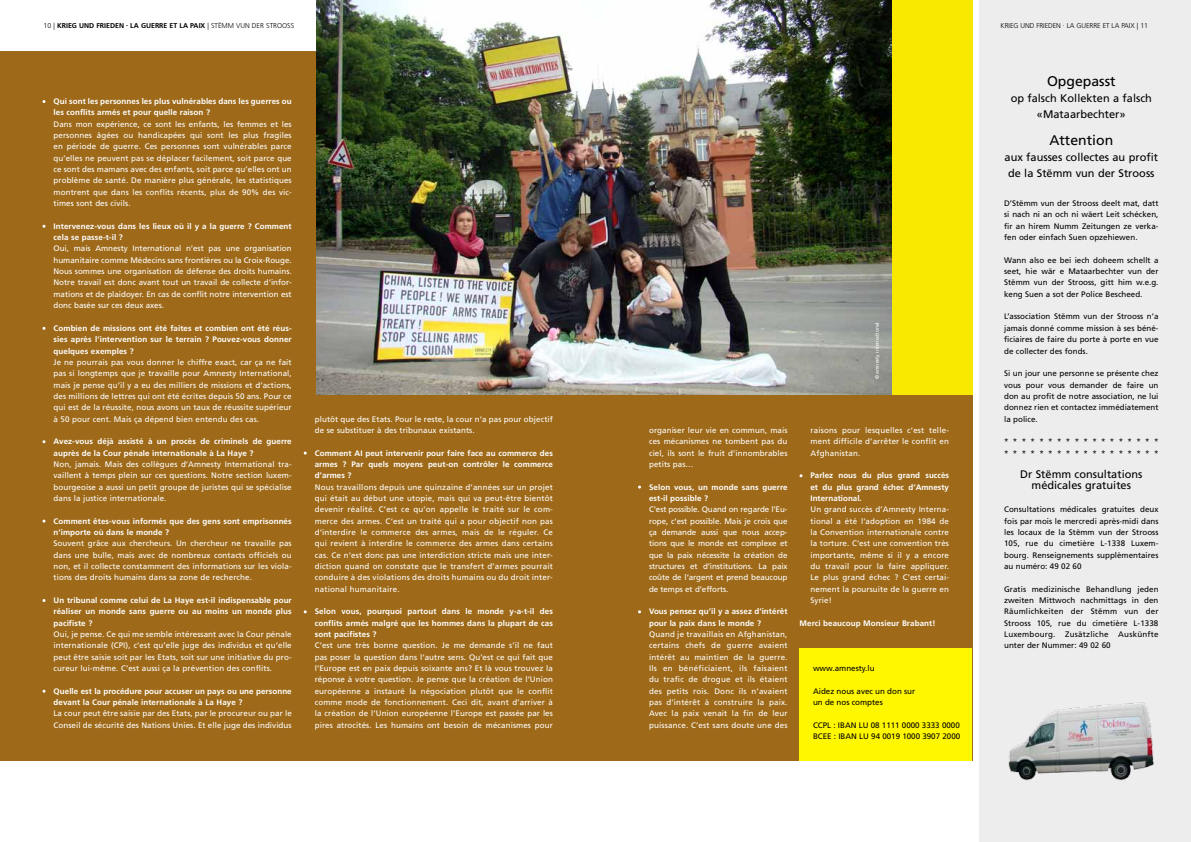
<style>
.page{position:relative;width:1191px;height:842px;background:#fff}
.page>*{position:absolute;margin:0;border:0;box-sizing:border-box;transform-origin:0 0}
.t1{font:14px "Frutiger";color:#000}
.t2{font:11px/16px "Frutiger";color:#000;text-align:center}
.t3{font:8px/11.3px "Frutiger";letter-spacing:.01em;color:#fff;text-align:justify}
.t4{font:700 8px/11.3px "Frutiger";letter-spacing:.01em;color:#fff}
.t5{font:8px/11.3px "Frutiger";color:#000;text-align:justify}
.t6{font:700 7px "Frutiger";color:#000}
.t7{font:300 7px "Frutiger";letter-spacing:-.01em;color:#000}
.t8{font:5px "Frutiger";color:#fff}
.s1{font-weight:300}
</style>
<div class="page">
<div style="left:0;top:51px;width:972px;height:710px;background:#9e6a1a"></div>
<div style="left:979px;top:0;width:212px;height:842px;background:#ededed"></div>
<img style="left:1008px;top:702px;width:146px;height:79px">
<div style="left:316px;top:0;width:656px;height:394px;background:#f9e800"></div>
<img style="left:316px;top:0;width:575px;height:394px">
<div style="left:799px;top:649px;width:173px;height:112px;background:#fff700"></div>
<p class="t6" style="left:44px;top:22px;width:248px"><span class="s1">10 |</span> krieg und frieden . la guerre et la paix <span class="s1">| STËMM VUN DER STROOSS</span></p>
<p class="t4" style="left:54px;top:96px;width:240px">Qui sont les personnes les plus vulnérables dans les guerres ou les conflits armés et pour quelle raison ?</p>
<p class="t3" style="left:54px;top:118px;width:240px">Dans mon expérience, ce sont les enfants, les femmes et les personnes âgées ou handicapées qui sont les plus fragiles en période de guerre. Ces personnes sont vulnérables parce qu’elles ne peuvent pas se déplacer facilement, soit parce que ce sont des mamans avec des enfants, soit parce qu’elles ont un problème de santé. De manière plus générale, les statistiques montrent que dans les conflits récents, plus de 90% des vic&shy;times sont des civils.</p>
<p class="t4" style="left:54px;top:220px;width:240px">Intervenez-vous dans les lieux où il y a la guerre ? Comment cela se passe-t-il ?</p>
<p class="t3" style="left:54px;top:243px;width:240px">Oui, mais Amnesty International n‘est pas une organisation humanitaire comme Médecins sans frontières ou la Croix-Rouge.<br>Nous sommes une organisation de défense des droits humains.<br>Notre travail est donc avant tout un travail de collecte d‘infor&shy;mations et de plaidoyer. En cas de conflit notre intervention est donc basée sur ces deux axes.</p>
<p class="t4" style="left:54px;top:322px;width:240px;text-align:justify">Combien de missions ont été faites et combien ont été réus&shy;sies après l‘intervention sur le terrain ? Pouvez-vous donner quelques exemples ?</p>
<p class="t3" style="left:54px;top:356px;width:240px">Je ne pourrais pas vous donner le chiffre exact, car ça ne fait pas si longtemps que je travaille pour Amnesty International, mais je pense qu‘il y a eu des milliers de missions et d‘actions, des millions de lettres qui ont été écrites depuis 50 ans. Pour ce qui est de la réussite, nous avons un taux de réussite supérieur à 50 pour cent. Mais ça dépend bien entendu des cas.</p>
<p class="t4" style="left:54px;top:436px;width:240px">Avez-vous déjà assisté à un procès de criminels de guerre auprès de la Cour pénale internationale à La Haye ?</p>
<p class="t3" style="left:54px;top:458px;width:240px">Non, jamais. Mais des collègues d‘Amnesty International tra&shy;vaillent à temps plein sur ces questions. Notre section luxem&shy;bourgeoise a aussi un petit groupe de juristes qui se spécialise dans la justice internationale.</p>
<p class="t4" style="left:54px;top:515px;width:240px">Comment êtes-vous informés que des gens sont emprisonnés n‘importe où dans le monde ?</p>
<p class="t3" style="left:54px;top:538px;width:240px">Souvent grâce aux chercheurs. U n chercheur ne travaille pas dans une bulle, mais avec de nombreux contacts officiels ou non, et il collecte constamment des informations sur les viola&shy;tions des droits humains dans sa zone de recherche.</p>
<p class="t4" style="left:54px;top:595px;width:240px;text-align:justify">Un tribunal comme celui de La Haye est-il indispensable pour réaliser un monde sans guerre ou au moins un monde plus pacifiste ?</p>
<p class="t3" style="left:54px;top:629px;width:240px">Oui, je pense. Ce qui me semble intéressant avec la Cour pénale internationale (CPI), c‘est qu’elle juge des individus et qu‘elle peut être saisie soit par les Etats, soit sur une initiative du pro&shy;cureur lui-même. C’est aussi ça la prévention des conflits.</p>
<p class="t4" style="left:54px;top:685px;width:240px">Quelle est la procédure pour accuser un pays ou une personne devant la Cour pénale internationale à La Haye ?</p>
<p class="t3" style="left:54px;top:708px;width:240px">La cour peut être saisie par des Etats, par le procureur ou par le<br>Conseil de sécurité des Nations U nies. Et elle juge des individus</p>
<p class="t3" style="left:315px;top:413px;width:240px">plutôt que des Etats. Pour le reste, la cour n‘a pas pour objectif de se substituer à des tribunaux existants.</p>
<p class="t4" style="left:315px;top:447px;width:240px;text-align:justify">Comment AI peut intervenir pour faire face au commerce des armes ? Par quels moyens peut-on contrôler le commerce d’armes ?</p>
<p class="t3" style="left:315px;top:481px;width:240px">Nous travaillons depuis une quinzaine d’années sur un projet qui était au début une utopie, mais qui va peut-être bientôt devenir réalité. C‘est ce qu’on appelle le traité sur le com&shy;merce des armes. C‘est un traité qui a pour objectif non pas d‘interdire le commerce des armes, mais de le réguler. Ce qui revient à interdire le commerce des armes dans certains cas. Ce n‘est donc pas une interdiction stricte mais une inter&shy;diction quand on constate que le transfert d’armes pourrait conduire à des violations des droits humains ou du droit inter&shy;national humanitaire.</p>
<p class="t4" style="left:315px;top:606px;width:240px;text-align:justify">Selon vous, pourquoi partout dans le monde y-a-t-il des conflits armés malgré que les hommes dans la plupart de cas sont pacifistes ?</p>
<p class="t3" style="left:315px;top:640px;width:240px">C‘est une très bonne question. Je me demande s’il ne faut pas poser la question dans l‘autre sens. Qu’est ce qui fait que l‘Europe est en paix depuis soixante ans? Et là vous trouvez la réponse à votre question. Je pense que la création de l‘U nion européenne a instauré la négociation plutôt que le conflit comme mode de fonctionnement. Ceci dit, avant d’arriver à la création de l‘U nion européenne l’Europe est passée par les pires atrocités. Les humains ont besoin de mécanismes pour</p>
<p class="t8" style="left:874px;top:379px;width:59px;rotate:-90deg">© amnesty international</p>
<p class="t3" style="left:649px;top:424px;width:140px">organiser leur vie en commun, mais ces mécanismes ne tombent pas du ciel, ils sont le fruit d’innombrables petits pas…</p>
<p class="t4" style="left:649px;top:481px;width:140px">Selon vous, un monde sans guerre est-il possible ?</p>
<p class="t3" style="left:649px;top:504px;width:140px">C‘est possible. Quand on regarde l‘Eu&shy;rope, c‘est possible. Mais je crois que ça demande aussi que nous accep&shy;tions que le monde est complexe et que la paix nécessite la création de structures et d‘institutions. La paix coûte de l‘argent et prend beaucoup de temps et d’efforts.</p>
<p class="t4" style="left:649px;top:606px;width:140px">Vous pensez qu‘il y a assez d‘intérêt pour la paix dans le monde ?</p>
<p class="t3" style="left:649px;top:629px;width:140px">Quand je travaillais en Afghanistan, certains chefs de guerre avaient intérêt au maintien de la guerre.<br>Ils en bénéficiaient, ils faisaient du trafic de drogue et ils étaient des petits rois. Donc ils n‘avaient pas d‘intérêt à construire la paix.<br>Avec la paix venait la fin de leur puissance. C’est sans doute une des</p>
<p class="t3" style="left:810px;top:424px;width:140px">raisons pour lesquelles c‘est telle&shy;ment difficile d‘arrêter le conflit en Afghanistan.</p>
<p class="t4" style="left:810px;top:470px;width:140px;text-align:justify">Parlez nous du plus grand succès et du plus grand échec d‘Amnesty International.</p>
<p class="t3" style="left:810px;top:504px;width:140px;text-indent:-11px">U n grand succès d’Amnesty Interna&shy;tional a été l‘adoption en 1984 de la Convention internationale contre la torture. C‘est une convention très importante, même si il y a encore du travail pour la faire appliquer.<br>Le plus grand échec ? C’est certai&shy;nement la poursuite de la guerre en Syrie!</p>
<p class="t4" style="left:799px;top:617px;width:137px">Merci beaucoup Monsieur Brabant!</p>
<p class="t5" style="left:813px;top:663px;width:63px">www.amnesty.lu</p>
<p class="t5" style="left:813px;top:685px;width:104px">Aidez nous avec un don sur un de nos comptes</p>
<p class="t5" style="left:813px;top:719px;width:149px">CCPL : IBAN LU 08 1111 0000 3333 0000<br>BCEE : IBAN LU 94 0019 1000 3907 2000</p>
<p class="t7" style="left:1000px;top:22px;width:149px">KRIEG UND FRIEDEN . LA GUERRE ET LA PAIX | 11</p>
<h1 class="t1" style="left:1047px;top:73px;width:70px">Opgepasst</h1>
<h2 class="t2" style="left:1010px;top:91px;width:143px">op falsch Kollekten a falsch «Mataarbechter»</h2>
<h1 class="t1" style="left:1049px;top:132px;width:65px">Attention</h1>
<h2 class="t2" style="left:1004px;top:150px;width:155px">aux fausses collectes au profit de la Stëmm vun der Strooss</h2>
<p class="t5" style="left:1004px;top:198px;width:156px">D’Stëmm vun der Strooss deelt mat, datt si nach ni an och ni wäert Leit schécken, fir an hirem Numm Zeitungen ze verka&shy;fen oder einfach Suen opzehiewen.</p>
<p class="t5" style="left:1004px;top:254px;width:156px">Wann also ee bei iech doheem schellt a seet, hie wär e Mataarbechter vun der Stëmm vun der Strooss, gitt him w.e.g. keng Suen a sot der Police Bescheed.</p>
<p class="t5" style="left:1004px;top:311px;width:156px">L’association Stëmm vun der Strooss n’a jamais donné comme mission à ses béné&shy;ficiaires de faire du porte à porte en vue de collecter des fonds.</p>
<p class="t5" style="left:1004px;top:368px;width:156px">Si un jour une personne se présente chez vous pour vous demander de faire un don au profit de notre association, ne lui donnez rien et contactez immédiatement la police.</p>
<p class="t5" style="left:1004px;top:436px;width:156px">****************** ******************</p>
<h2 class="t2" style="left:1020px;top:469px;width:124px;line-height:11px">Dr Stëmm consultations médicales gratuites</h2>
<p class="t5" style="left:1004px;top:504px;width:156px">Consultations médicales gratuites deux fois par mois le mercredi après-midi dans les locaux de la Stëmm vun der Strooss 105, rue du cimetière L-1338 Luxem&shy;bourg. Renseignements supplèmentaires au numéro: 49 02 60</p>
<p class="t5" style="left:1004px;top:583px;width:156px">Gratis medizinische Behandlung jeden zweiten Mittwoch nachmittags in den Räumlichkeiten der Stëmm vun der Strooss 105, rue du cimetière L-1338<br>Luxembourg. Zusätzliche Auskünfte unter der Nummer: 49 02 60</p>
</div>
